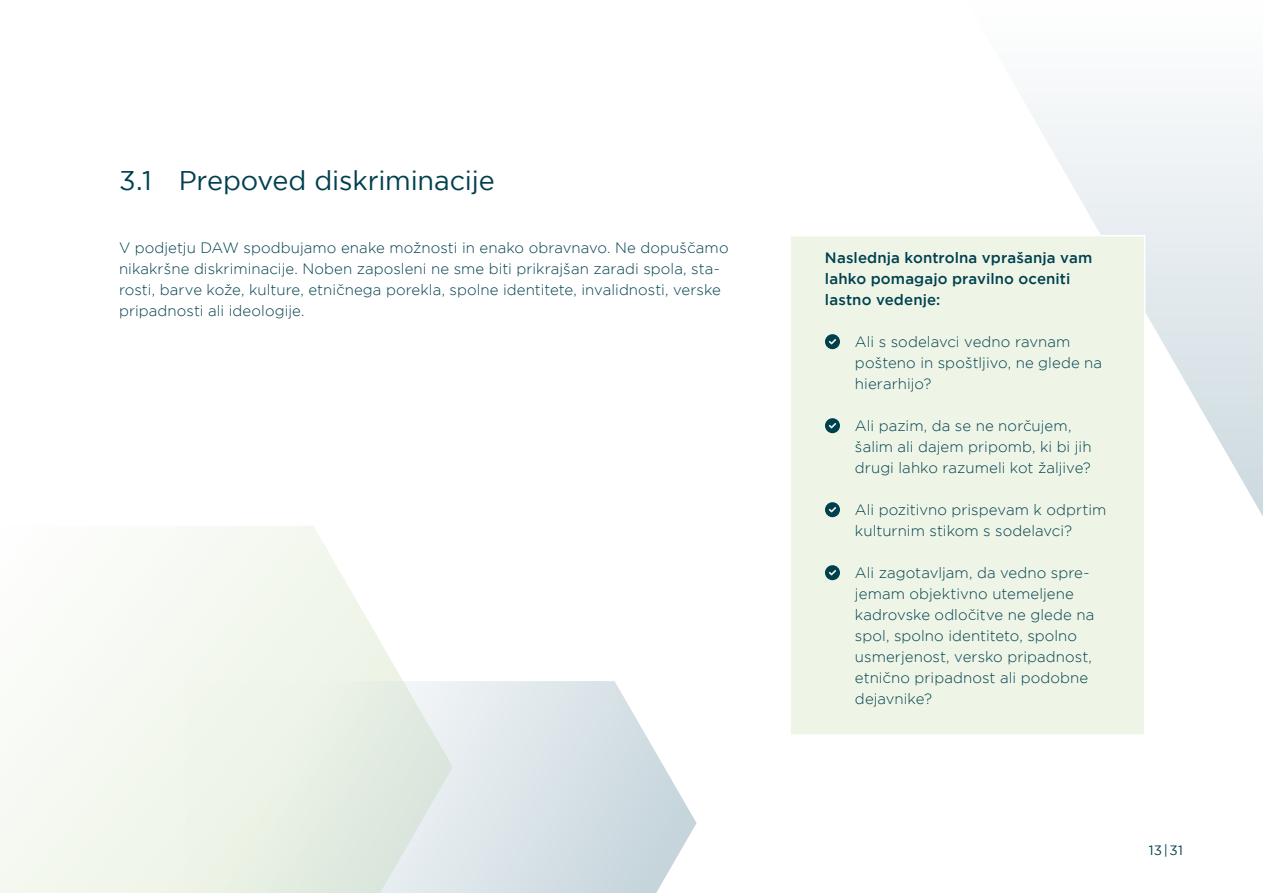
<style>
.page{position:relative;width:1263px;height:893px;background:#fff}
.page>*{position:absolute;margin:0;border:0;box-sizing:border-box;transform-origin:0 0}
.t1{font:27px "Gotham";letter-spacing:-.005em;color:#00404e}
.t2{font:300 15px/21px "Gotham";letter-spacing:.005em;color:#00404e}
.t3{font:500 15px/21px "Gotham";letter-spacing:.01em;color:#00404e}
.t4{font:13.5px "Gotham";color:#00404e}
.s1{font-family:"Montserrat"}
</style>
<div class="page">
<svg style="left:1025px;top:102px;width:238px;height:414px"></svg>
<div style="left:791px;top:234px;width:355px;height:500px;background:#eef5e7"></div>
<svg style="left:0;top:526px;width:403px;height:367px;fill:#f5f9f1"></svg>
<svg style="left:185px;top:681px;width:511px;height:212px;background:#e2eae7"></svg>
<h1 class="t1" style="left:119px;top:165px;width:377px">3.1 Prepoved diskriminacije</h1>
<p class="t2" style="left:119px;top:237px;width:611px">V podjetju DAW spodbujamo enake možnosti in enako obravnavo. Ne dopuš<span class="s1">č</span>amo nikakršne diskriminacije. Noben zaposleni ne sme biti prikrajšan zaradi spola, sta&shy;rosti, barve kože, kulture, etni<span class="s1">č</span>nega porekla, spolne identitete, invalidnosti, verske pripadnosti ali ideologije.</p>
<p class="t3" style="left:825px;top:247px;width:269px">Naslednja kontrolna vprašanja vam lahko pomagajo pravilno oceniti lastno vedenje:</p>
<p class="t2" style="left:855px;top:331px;width:249px">Ali s sodelavci vedno ravnam pošteno in spoštljivo, ne glede na hierarhijo?</p>
<p class="t2" style="left:855px;top:415px;width:238px">Ali pazim, da se ne nor<span class="s1">č</span>ujem, šalim ali dajem pripomb, ki bi jih drugi lahko razumeli kot žaljive?</p>
<p class="t2" style="left:855px;top:499px;width:253px">Ali pozitivno prispevam k odprtim kulturnim stikom s sodelavci?</p>
<p class="t2" style="left:855px;top:562px;width:241px">Ali zagotavljam, da vedno spre&shy;jemam objektivno utemeljene kadrovske odlo<span class="s1">č</span>itve ne glede na spol, spolno identiteto, spolno usmerjenost, versko pripadnost, etni<span class="s1">č</span>no pripadnost ali podobne dejavnike?</p>
<p class="t4" style="left:1149px;top:843px;width:36px">13|31</p>
</div>
